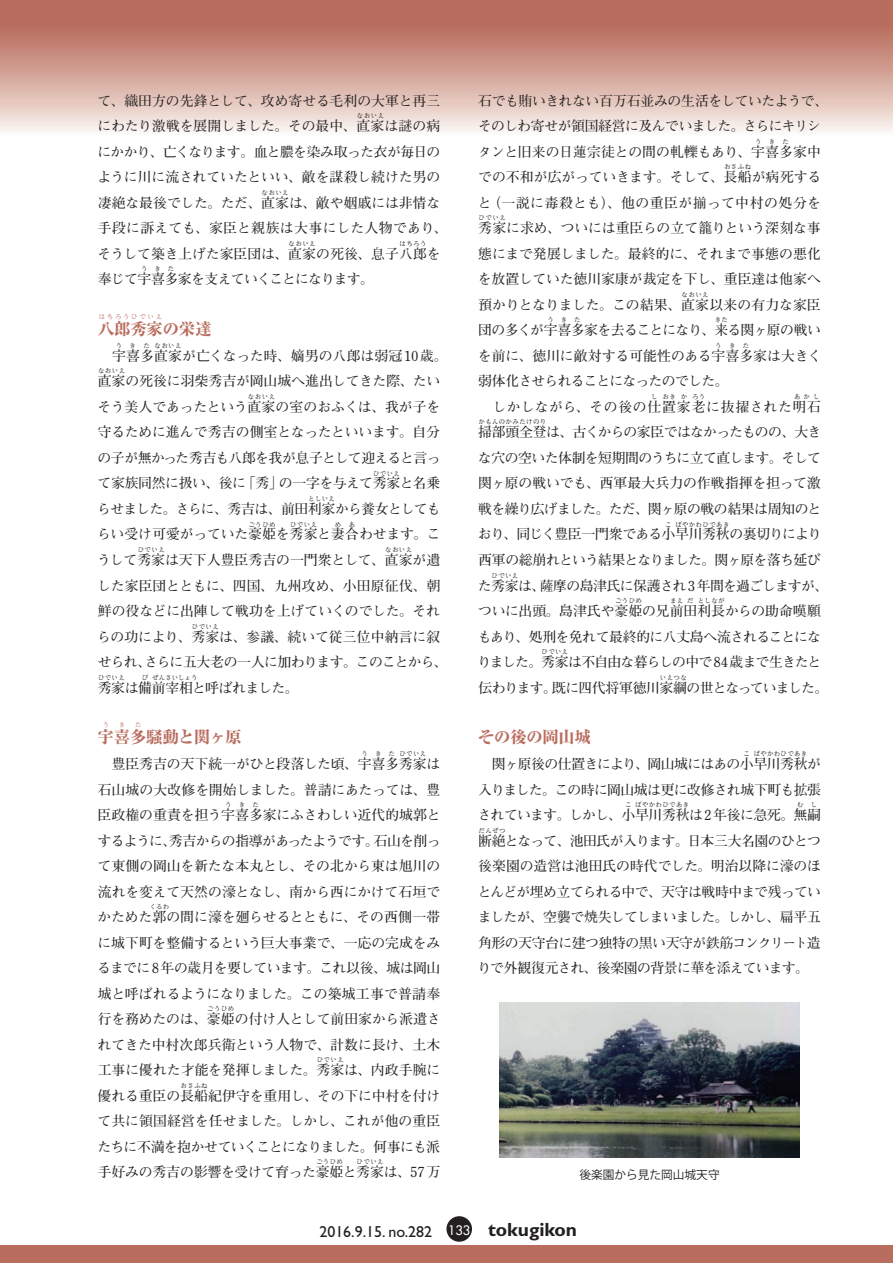
<style>
.page{position:relative;width:893px;height:1263px;background:#fff}
.page>*{position:absolute;margin:0;border:0;box-sizing:border-box;transform-origin:0 0}
.寄稿本文{font:700 19.2px "Gill Sans";color:#231f20}
.城小見出し{font:800 16.5px "Ryumin Pro";letter-spacing:-.02em;color:#b96d5f}
.特集本文{font:15.9px "Gill Sans";color:#231f20}
.寄稿本文-2{font:700 13.8px/25.5px "Futo Min A101 Pro";letter-spacing:-.015em;color:#231f20;text-align:justify}
.寄稿本文-3{font:700 13.8px/25.5px "Futo Min A101 Pro";letter-spacing:-.05em;color:#231f20}
.寄稿本文-4{font:700 13.8px/25.5px "Futo Min A101 Pro";letter-spacing:.01em;color:#231f20}
.寄稿本文-5{font:700 13.8px/25.5px "Futo Min A101 Pro";letter-spacing:-.045em;color:#231f20}
.寄稿本文-6{font:700 13.8px/25.5px "Futo Min A101 Pro";letter-spacing:-.04em;color:#231f20}
.寄稿本文-7{font:700 13.8px "Futo Min A101 Pro";letter-spacing:-.055em;color:#231f20}
.寄稿本文-8{font:700 13.8px/25.5px "Futo Min A101 Pro";letter-spacing:-.035em;color:#231f20}
.寄稿本文-9{font:700 13.8px "Futo Min A101 Pro";letter-spacing:.045em;color:#231f20}
.寄稿本文-10{font:12.75px "Futura";color:#fff}
.キャプション{font:11.7px "Koz Go Pro";color:#231f20}
.寄稿本文-11{font:700 6.45px "Futo Min A101 Pro";letter-spacing:.075em;color:#231f20}
.城小見出し-2{font:500 6.45px "Ryumin Pro";letter-spacing:.28em;color:#b96d5f}
.寄稿本文-12{font:700 6.45px "Futo Min A101 Pro";color:#231f20}
</style>
<div class="page">
<div style="left:446px;top:1216px;width:26px;height:26px;background:#231f20;border-radius:50%"></div>
<div style="left:0;top:0;width:893px;height:26px;background:#b96d5f"></div>
<div style="left:0;top:26px;width:893px;height:110px;background:linear-gradient(to bottom,#b66857,#faf5f0)"></div>
<div style="left:0;top:1246px;width:893px;height:17px;background:#b96d5f"></div>
<img style="left:500px;top:1003px;width:299px;height:155px">
<p class="寄稿本文-2" style="left:97px;top:86px;width:344px">て、織田方の先鋒として、攻め寄せる毛利の大軍と再三にわたり激戦を展開しました。その最中、直家は謎の病</p>
<p class="寄稿本文-11" style="left:357px;top:111px;width:29px">なおいえ</p>
<p class="寄稿本文-2" style="left:97px;top:137px;width:345px">にかかり、亡くなります。血と膿を染み取った衣が毎日のように川に流されていたといい、敵を謀殺し続けた男の凄絶な最後でした。ただ、直家は、敵や姻戚には非情な</p>
<p class="寄稿本文-11" style="left:262px;top:187px;width:29px">なおいえ</p>
<p class="寄稿本文-4" style="left:97px;top:214px;width:352px">手段に訴えても、家臣と親族は大事にした人物であり、そうして築き上げた家臣団は、直家の死後、息子八郎を</p>
<p class="寄稿本文-11" style="left:289px;top:238px;width:29px">なおいえ</p>
<p class="寄稿本文-11" style="left:399px;top:238px;width:29px">はちろう</p>
<p class="寄稿本文-3" style="left:98px;top:265px;width:278px">奉じて宇喜多家を支えていくことになります。</p>
<p class="寄稿本文-11" style="left:141px;top:264px;width:35px">うきた</p>
<p class="城小見出し-2" style="left:99px;top:312px;width:65px">はちろうひでいえ</p>
<p class="寄稿本文-4" style="left:112px;top:341px;width:337px">宇喜多直家が亡くなった時、嫡男の八郎は弱冠 10歳。</p>
<p class="城小見出し" style="left:98px;top:315px;width:115px">八郎秀家の栄達</p>
<p class="寄稿本文-11" style="left:116px;top:340px;width:35px">うきた</p>
<p class="寄稿本文-11" style="left:154px;top:340px;width:29px">なおいえ</p>
<p class="寄稿本文-2" style="left:98px;top:367px;width:344px">直家の死後に羽柴秀吉が岡山城へ進出してきた際、たい</p>
<p class="寄稿本文-11" style="left:98px;top:366px;width:29px">なおいえ</p>
<p class="寄稿本文-2" style="left:97px;top:392px;width:345px">そう美人であったという直家の室のおふくは、我が子を</p>
<p class="寄稿本文-11" style="left:248px;top:391px;width:29px">なおいえ</p>
<p class="寄稿本文-2" style="left:98px;top:418px;width:345px">守るために進んで秀吉の側室となったといいます。自分の子が無かった秀吉も八郎を我が息子として迎えると言って家族同然に扱い、後に「秀」の一字を与えて秀家と名乗</p>
<p class="寄稿本文-11" style="left:373px;top:468px;width:28px">ひでいえ</p>
<p class="寄稿本文-5" style="left:97px;top:494px;width:345px">らせました。さらに、秀吉は、前田利家から養女としても</p>
<p class="寄稿本文-11" style="left:308px;top:494px;width:28px">としいえ</p>
<p class="寄稿本文-2" style="left:97px;top:520px;width:345px">らい受け可愛がっていた豪姫を秀家と妻合わせます。こ</p>
<p class="寄稿本文-11" style="left:249px;top:519px;width:29px">ごうひめ</p>
<p class="寄稿本文-11" style="left:290px;top:519px;width:29px">ひでいえ</p>
<p class="寄稿本文-11" style="left:335px;top:519px;width:8px">め</p>
<p class="寄稿本文-11" style="left:349px;top:519px;width:8px">あ</p>
<p class="寄稿本文-2" style="left:97px;top:545px;width:344px">うして秀家は天下人豊臣秀吉の一門衆として、直家が遺</p>
<p class="寄稿本文-11" style="left:138px;top:545px;width:29px">ひでいえ</p>
<p class="寄稿本文-11" style="left:385px;top:545px;width:29px">なおいえ</p>
<p class="寄稿本文-2" style="left:97px;top:571px;width:345px">した家臣団とともに、四国、九州攻め、小田原征伐、朝鮮の役などに出陣して戦功を上げていくのでした。それらの功により、秀家は、参議、続いて従三位中納言に叙</p>
<p class="寄稿本文-11" style="left:192px;top:621px;width:29px">ひでいえ</p>
<p class="寄稿本文-8" style="left:98px;top:647px;width:351px">せられ、さらに五大老の一人に加わります。このことから、秀家は備前宰相と呼ばれました。</p>
<p class="寄稿本文-11" style="left:98px;top:672px;width:28px">ひでいえ</p>
<p class="寄稿本文-11" style="left:142px;top:672px;width:8px">び</p>
<p class="寄稿本文-12" style="left:152px;top:672px;width:47px">ぜんさいしょう</p>
<p class="城小見出し-2" style="left:103px;top:720px;width:8px">う</p>
<p class="城小見出し-2" style="left:119px;top:720px;width:8px">き</p>
<p class="城小見出し-2" style="left:135px;top:720px;width:8px">た</p>
<p class="寄稿本文-2" style="left:98px;top:749px;width:344px">　豊臣秀吉の天下統一がひと段落した頃、宇喜多秀家は</p>
<p class="城小見出し" style="left:98px;top:724px;width:146px">宇喜多騒動と関ヶ原</p>
<p class="寄稿本文-11" style="left:361px;top:749px;width:35px">うきた</p>
<p class="寄稿本文-11" style="left:399px;top:749px;width:28px">ひでいえ</p>
<p class="寄稿本文-2" style="left:97px;top:775px;width:345px">石山城の大改修を開始しました。普請にあたっては、豊臣政権の重責を担う宇喜多家にふさわしい近代的城郭と</p>
<p class="寄稿本文-11" style="left:225px;top:800px;width:35px">うきた</p>
<p class="寄稿本文-2" style="left:97px;top:826px;width:345px">するように、秀吉からの指導があったようです。石山を削って東側の岡山を新たな本丸とし、その北から東は旭川の流れを変えて天然の濠となし、南から西にかけて石垣でかためた郭の間に濠を廻らせるとともに、その西側一帯</p>
<p class="寄稿本文-11" style="left:150px;top:902px;width:21px">くるわ</p>
<p class="寄稿本文-2" style="left:97px;top:928px;width:345px">に城下町を整備するという巨大事業で、一応の完成をみるまでに8年の歳月を要しています。これ以後、城は岡山城と呼ばれるようになりました。この築城工事で普請奉行を務めたのは、豪姫の付け人として前田家から派遣さ</p>
<p class="寄稿本文-11" style="left:207px;top:1004px;width:29px">ごうひめ</p>
<p class="寄稿本文-2" style="left:98px;top:1030px;width:344px">れてきた中村次郎兵衛という人物で、計数に長け、土木工事に優れた才能を発揮しました。秀家は、内政手腕に</p>
<p class="寄稿本文-11" style="left:317px;top:1055px;width:29px">ひでいえ</p>
<p class="寄稿本文-2" style="left:98px;top:1081px;width:344px">優れる重臣の長船紀伊守を重用し、その下に中村を付け</p>
<p class="寄稿本文-11" style="left:181px;top:1080px;width:29px">おさふね</p>
<p class="寄稿本文-2" style="left:97px;top:1107px;width:344px">て共に領国経営を任せました。しかし、これが他の重臣たちに不満を抱かせていくことになりました。何事にも派手好みの秀吉の影響を受けて育った豪姫と秀家は、57万</p>
<p class="寄稿本文-11" style="left:316px;top:1157px;width:28px">ごうひめ</p>
<p class="寄稿本文-11" style="left:357px;top:1157px;width:28px">ひでいえ</p>
<p class="寄稿本文-2" style="left:478px;top:86px;width:352px;text-align:left">石でも賄いきれない百万石並みの生活をしていたようで、そのしわ寄せが領国経営に及んでいました。さらにキリシタンと旧来の日蓮宗徒との間の軋轢もあり、宇喜多家中</p>
<p class="寄稿本文-11" style="left:755px;top:136px;width:35px">うきた</p>
<p class="寄稿本文-2" style="left:478px;top:163px;width:345px">での不和が広がっていきます。そして、長船が病死する</p>
<p class="寄稿本文-11" style="left:724px;top:162px;width:29px">おさふね</p>
<p class="寄稿本文-4" style="left:478px;top:188px;width:345px">と（一説に毒殺とも）、他の重臣が揃って中村の処分を秀家に求め、ついには重臣らの立て籠りという深刻な事</p>
<p class="寄稿本文-11" style="left:479px;top:213px;width:29px">ひでいえ</p>
<p class="寄稿本文-2" style="left:478px;top:239px;width:344px">態にまで発展しました。最終的に、それまで事態の悪化を放置していた徳川家康が裁定を下し、重臣達は他家へ預かりとなりました。この結果、直家以来の有力な家臣</p>
<p class="寄稿本文-11" style="left:681px;top:289px;width:29px">なおいえ</p>
<p class="寄稿本文-5" style="left:478px;top:316px;width:344px">団の多くが宇喜多家を去ることになり、来る関ヶ原の戦い</p>
<p class="寄稿本文-11" style="left:547px;top:315px;width:35px">うきた</p>
<p class="寄稿本文-11" style="left:715px;top:315px;width:15px">きた</p>
<p class="寄稿本文-2" style="left:478px;top:341px;width:345px">を前に、徳川に敵対する可能性のある宇喜多家は大きく</p>
<p class="寄稿本文-11" style="left:715px;top:340px;width:35px">うきた</p>
<p class="寄稿本文-7" style="left:478px;top:370px;width:252px">弱体化させられることになったのでした。</p>
<p class="寄稿本文-9" style="left:478px;top:396px;width:344px">　しかしながら、その後の仕置家老に抜擢された明石</p>
<p class="寄稿本文-11" style="left:651px;top:391px;width:8px">し</p>
<p class="寄稿本文-11" style="left:662px;top:391px;width:15px">おき</p>
<p class="寄稿本文-11" style="left:681px;top:391px;width:8px">か</p>
<p class="寄稿本文-11" style="left:692px;top:391px;width:15px">ろう</p>
<p class="寄稿本文-11" style="left:794px;top:391px;width:27px">あかし</p>
<p class="寄稿本文-3" style="left:478px;top:418px;width:345px">掃部頭全登は、古くからの家臣ではなかったものの、大き</p>
<p class="寄稿本文-11" style="left:479px;top:417px;width:69px">かもんのかみたけのり</p>
<p class="寄稿本文-2" style="left:478px;top:443px;width:345px">な穴の空いた体制を短期間のうちに立て直します。そして関ヶ原の戦いでも、西軍最大兵力の作戦指揮を担って激戦を繰り広げました。ただ、関ヶ原の戦の結果は周知のとおり、同じく豊臣一門衆である小早川秀秋の裏切りにより</p>
<p class="寄稿本文-11" style="left:665px;top:519px;width:8px">こ</p>
<p class="寄稿本文-11" style="left:675px;top:519px;width:55px">ばやかわひであき</p>
<p class="寄稿本文-5" style="left:478px;top:545px;width:352px">西軍の総崩れという結果となりました。関ヶ原を落ち延びた秀家は、薩摩の島津氏に保護され 3年間を過ごしますが、</p>
<p class="寄稿本文-11" style="left:492px;top:570px;width:28px">ひでいえ</p>
<p class="寄稿本文-2" style="left:478px;top:596px;width:344px">ついに出頭。島津氏や豪姫の兄前田利長からの助命嘆願</p>
<p class="寄稿本文-11" style="left:615px;top:596px;width:28px">ごうひめ</p>
<p class="寄稿本文-11" style="left:670px;top:596px;width:15px">まえ</p>
<p class="寄稿本文-11" style="left:687px;top:596px;width:8px">だ</p>
<p class="寄稿本文-11" style="left:698px;top:596px;width:28px">としなが</p>
<p class="寄稿本文-3" style="left:478px;top:622px;width:345px">もあり、処刑を免れて最終的に八丈島へ流されることになりました。秀家は不自由な暮らしの中で84歳まで生きたと</p>
<p class="寄稿本文-11" style="left:542px;top:647px;width:28px">ひでいえ</p>
<p class="寄稿本文-7" style="left:478px;top:677px;width:351px">伝わります。既に四代将軍徳川家綱の世となっていました。</p>
<p class="寄稿本文-11" style="left:660px;top:672px;width:28px">いえつな</p>
<p class="城小見出し" style="left:478px;top:724px;width:114px">その後の岡山城</p>
<p class="寄稿本文-6" style="left:478px;top:749px;width:344px">　関ヶ原後の仕置きにより、岡山城にはあの小早川秀秋が</p>
<p class="寄稿本文-11" style="left:744px;top:749px;width:8px">こ</p>
<p class="寄稿本文-11" style="left:754px;top:749px;width:55px">ばやかわひであき</p>
<p class="寄稿本文-6" style="left:478px;top:775px;width:345px">入りました。この時に岡山城は更に改修され城下町も拡張されています。しかし、小早川秀秋は2年後に急死。無嗣</p>
<p class="寄稿本文-11" style="left:625px;top:800px;width:8px">こ</p>
<p class="寄稿本文-11" style="left:635px;top:800px;width:55px">ばやかわひであき</p>
<p class="寄稿本文-11" style="left:797px;top:800px;width:21px">む し</p>
<p class="寄稿本文-3" style="left:478px;top:826px;width:344px">断絶となって、池田氏が入ります。日本三大名園のひとつ</p>
<p class="寄稿本文-11" style="left:479px;top:825px;width:28px">だんぜつ</p>
<p class="寄稿本文-2" style="left:478px;top:851px;width:345px">後楽園の造営は池田氏の時代でした。明治以降に濠のほとんどが埋め立てられる中で、天守は戦時中まで残っていましたが、空襲で焼失してしまいました。しかし、扁平五角形の天守台に建つ独特の黒い天守が鉄筋コンクリート造りで外観復元され、後楽園の背景に華を添えています。</p>
<p class="キャプション" style="left:579px;top:1167px;width:142px">後楽園から見た岡山城天守</p>
<p class="特集本文" style="left:319px;top:1222px;width:114px">2016.9.15. no.282</p>
<p class="寄稿本文-10" style="left:448px;top:1222px;width:24px">133</p>
<p class="寄稿本文" style="left:488px;top:1218px;width:90px">tokugikon</p>
</div>
